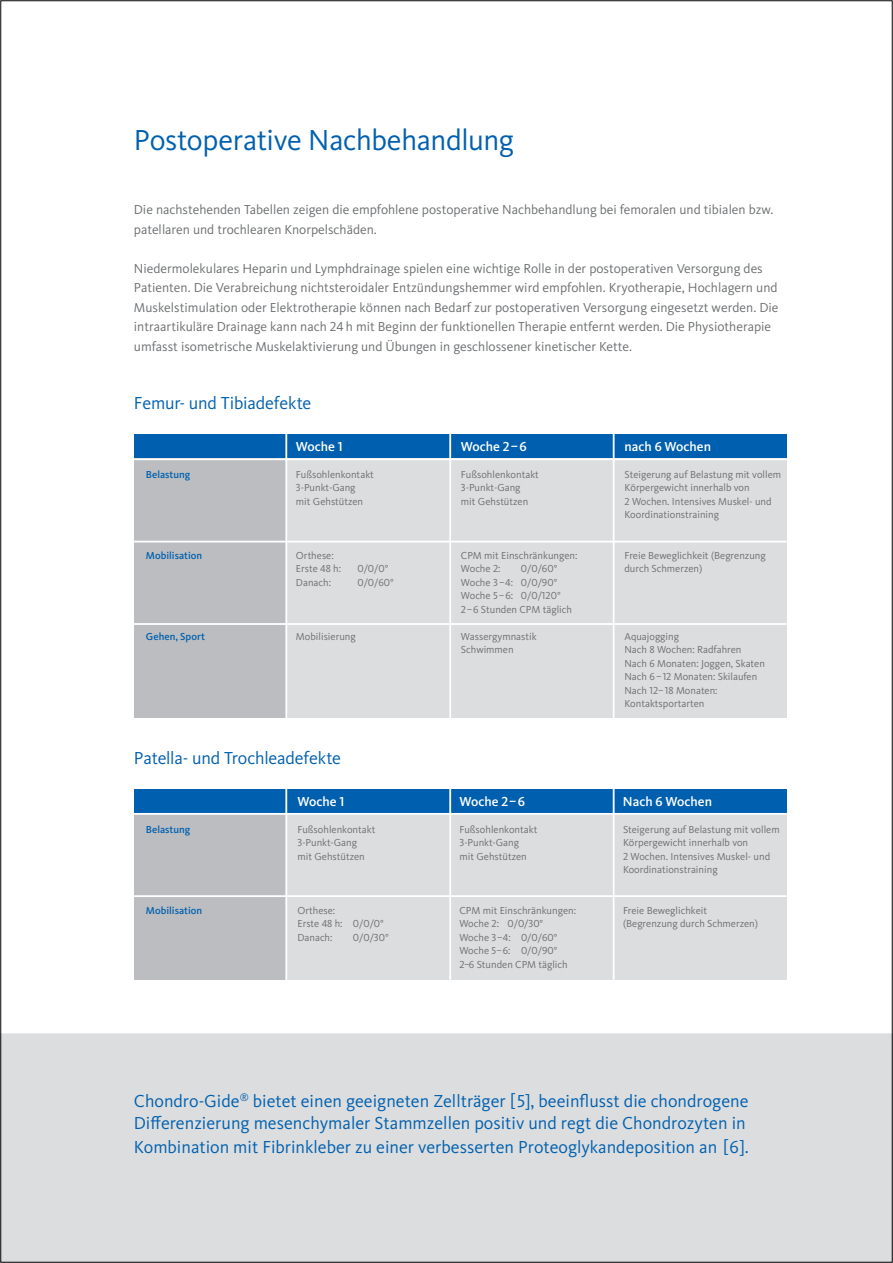
<style>
.page{position:relative;width:893px;height:1263px;background:#fff}
.page>*{position:absolute;margin:0;border:0;box-sizing:border-box;transform-origin:0 0}
.t1{font:30px "Kievit OT";letter-spacing:-.015em;color:#0060af}
.t2{font:18px/23.2px "Kievit OT";color:#0060af}
.t3{font:13.5px/19.5px "Kievit OT";color:#6d6f71}
.t4{font:500 13.5px "Kievit OT";color:#fff}
.t5{font:10.5px/13.5px "Kievit OT";color:#6d6f71}
.t6{font:500 10.5px "Kievit OT";color:#0060af}
</style>
<div class="page">
<div style="left:0;top:1033px;width:893px;height:230px;background:#dcddde"></div>
<div style="left:134px;top:434px;width:653px;height:24px;background:#0060af"></div>
<div style="left:134px;top:458px;width:152px;height:260px;background:#bcbdc0"></div>
<div style="left:287px;top:458px;width:500px;height:260px;background:#dcddde"></div>
<hr style="left:134px;top:541px;width:653px;height:1px;background:#fff">
<hr style="left:134px;top:458px;width:653px;height:2px;background:#fff">
<div style="left:134px;top:789px;width:653px;height:24px;background:#0060af"></div>
<div style="left:287px;top:813px;width:500px;height:167px;background:#dcddde"></div>
<div style="left:134px;top:813px;width:152px;height:167px;background:#bcbdc0"></div>
<hr style="left:134px;top:895px;width:653px;height:2px;background:#fff">
<hr style="left:134px;top:813px;width:653px;height:2px;background:#fff">
<hr style="left:134px;top:623px;width:653px;height:2px;background:#fff">
<hr style="left:285px;top:431px;width:2px;height:558px;background:#fff">
<hr style="left:449px;top:431px;width:2px;height:558px;background:#fff">
<hr style="left:613px;top:431px;width:2px;height:558px;background:#fff">
<h1 class="t1" style="left:134px;top:122px;width:381px">Postoperative Nachbehandlung</h1>
<p class="t3" style="left:134px;top:200px;width:641px">Die nachstehenden Tabellen zeigen die empfohlene postoperative Nachbehandlung bei femoralen und tibialen bzw. patellaren und trochlearen Knorpelschäden.</p>
<p class="t3" style="left:134px;top:258px;width:646px">Niedermolekulares Heparin und Lymphdrainage spielen eine wichtige Rolle in der postoperativen Versorgung des Patienten. Die Verabreichung nichtsteroidaler Entzündungshemmer wird empfohlen. Kryotherapie, Hochlagern und Muskelstimulation oder Elektrotherapie können nach Bedarf zur postoperativen Versorgung eingesetzt werden. Die intraartikuläre Drainage kann nach 24 h mit Beginn der funktionellen Therapie entfernt werden. Die Physiotherapie umfasst isometrische Muskelaktivierung und Übungen in geschlossener kinetischer Kette.</p>
<h2 class="t2" style="left:134px;top:392px;width:179px">Femur- und Tibiadefekte</h2>
<p class="t4" style="left:296px;top:438px;width:48px">Woche 1</p>
<p class="t4" style="left:461px;top:438px;width:67px">Woche 2–6</p>
<p class="t4" style="left:624px;top:438px;width:88px">nach 6 Wochen</p>
<p class="t6" style="left:146px;top:468px;width:46px">Belastung</p>
<p class="t5" style="left:296px;top:467px;width:79px">Fußsohlenkontakt</p>
<p class="t5" style="left:461px;top:467px;width:79px">Fußsohlenkontakt</p>
<p class="t5" style="left:624px;top:467px;width:158px">Steigerung auf Belastung mit vollem</p>
<p class="t5" style="left:296px;top:481px;width:61px">3-Punkt-Gang</p>
<p class="t5" style="left:461px;top:481px;width:61px">3-Punkt-Gang</p>
<p class="t5" style="left:624px;top:481px;width:127px">Körpergewicht innerhalb von</p>
<p class="t5" style="left:296px;top:495px;width:69px">mit Gehstützen</p>
<p class="t5" style="left:461px;top:495px;width:69px">mit Gehstützen</p>
<p class="t5" style="left:624px;top:495px;width:149px">2 Wochen. Intensives Muskel- und<br>Koordinationstraining</p>
<p class="t6" style="left:146px;top:549px;width:58px">Mobilisation</p>
<p class="t5" style="left:296px;top:549px;width:39px">Orthese:</p>
<p class="t5" style="left:461px;top:549px;width:118px">CPM mit Einschränkungen:</p>
<p class="t5" style="left:624px;top:549px;width:143px">Freie Beweglichkeit (Begrenzung</p>
<p class="t5" style="left:296px;top:562px;width:47px">Erste 48 h:</p>
<p class="t5" style="left:357px;top:562px;width:32px">0/0/0°</p>
<p class="t5" style="left:461px;top:562px;width:41px">Woche 2:</p>
<p class="t5" style="left:521px;top:562px;width:38px">0/0/60°</p>
<p class="t5" style="left:624px;top:562px;width:79px">durch Schmerzen)</p>
<p class="t5" style="left:296px;top:576px;width:37px">Danach:</p>
<p class="t5" style="left:357px;top:576px;width:38px">0/0/60°</p>
<p class="t5" style="left:461px;top:576px;width:112px">Woche 3 –4: 0/0/90°<br>Woche 5 –6: 0/0/120°<br>2–6 Stunden CPM täglich</p>
<p class="t6" style="left:146px;top:630px;width:60px">Gehen, Sport</p>
<p class="t5" style="left:296px;top:630px;width:61px">Mobilisierung</p>
<p class="t5" style="left:461px;top:630px;width:77px">Wassergymnastik</p>
<p class="t5" style="left:624px;top:630px;width:56px">Aquajogging</p>
<p class="t5" style="left:461px;top:643px;width:54px">Schwimmen</p>
<p class="t5" style="left:624px;top:643px;width:142px">Nach 8 Wochen: Radfahren<br>Nach 6 Monaten: Joggen, Skaten<br>Nach 6 –12 Monaten: Skilaufen<br>Nach 12– 18 Monaten:<br>Kontaktsportarten</p>
<h2 class="t2" style="left:134px;top:746px;width:209px">Patella- und Trochleadefekte</h2>
<p class="t4" style="left:297px;top:793px;width:48px">Woche 1</p>
<p class="t4" style="left:459px;top:793px;width:67px">Woche 2–6</p>
<p class="t4" style="left:623px;top:793px;width:91px">Nach 6 Wochen</p>
<p class="t6" style="left:146px;top:823px;width:46px">Belastung</p>
<p class="t5" style="left:297px;top:822px;width:79px">Fußsohlenkontakt</p>
<p class="t5" style="left:459px;top:822px;width:79px">Fußsohlenkontakt</p>
<p class="t5" style="left:623px;top:822px;width:158px">Steigerung auf Belastung mit vollem</p>
<p class="t5" style="left:297px;top:836px;width:61px">3-Punkt-Gang</p>
<p class="t5" style="left:459px;top:836px;width:61px">3-Punkt-Gang</p>
<p class="t5" style="left:623px;top:836px;width:127px">Körpergewicht innerhalb von</p>
<p class="t5" style="left:297px;top:849px;width:69px">mit Gehstützen</p>
<p class="t5" style="left:459px;top:849px;width:69px">mit Gehstützen</p>
<p class="t5" style="left:623px;top:849px;width:149px">2 Wochen. Intensives Muskel- und<br>Koordinationstraining</p>
<p class="t6" style="left:146px;top:904px;width:58px">Mobilisation</p>
<p class="t5" style="left:297px;top:903px;width:39px">Orthese:</p>
<p class="t5" style="left:459px;top:903px;width:118px">CPM mit Einschränkungen:</p>
<p class="t5" style="left:623px;top:903px;width:86px">Freie Beweglichkeit</p>
<p class="t5" style="left:297px;top:917px;width:88px">Erste 48 h: 0/0/0°</p>
<p class="t5" style="left:459px;top:917px;width:85px">Woche 2: 0/0/30°</p>
<p class="t5" style="left:623px;top:917px;width:137px">(Begrenzung durch Schmerzen)</p>
<p class="t5" style="left:297px;top:930px;width:37px">Danach:</p>
<p class="t5" style="left:353px;top:930px;width:37px">0/0/30°</p>
<p class="t5" style="left:459px;top:930px;width:110px">Woche 3–4: 0/0/60°<br>Woche 5–6: 0/0/90°<br>2–6 Stunden CPM täglich</p>
<p class="t2" style="left:134px;top:1089px;width:616px">Chondro-Gide<sup>®</sup> bietet einen geeigneten Zellträger [5], beeinflusst die chondrogene<br>Differenzierung mesenchymaler Stammzellen positiv und regt die Chondrozyten in<br>Kombination mit Fibrinkleber zu einer verbesserten Proteoglykandeposition an [6].</p>
</div>
